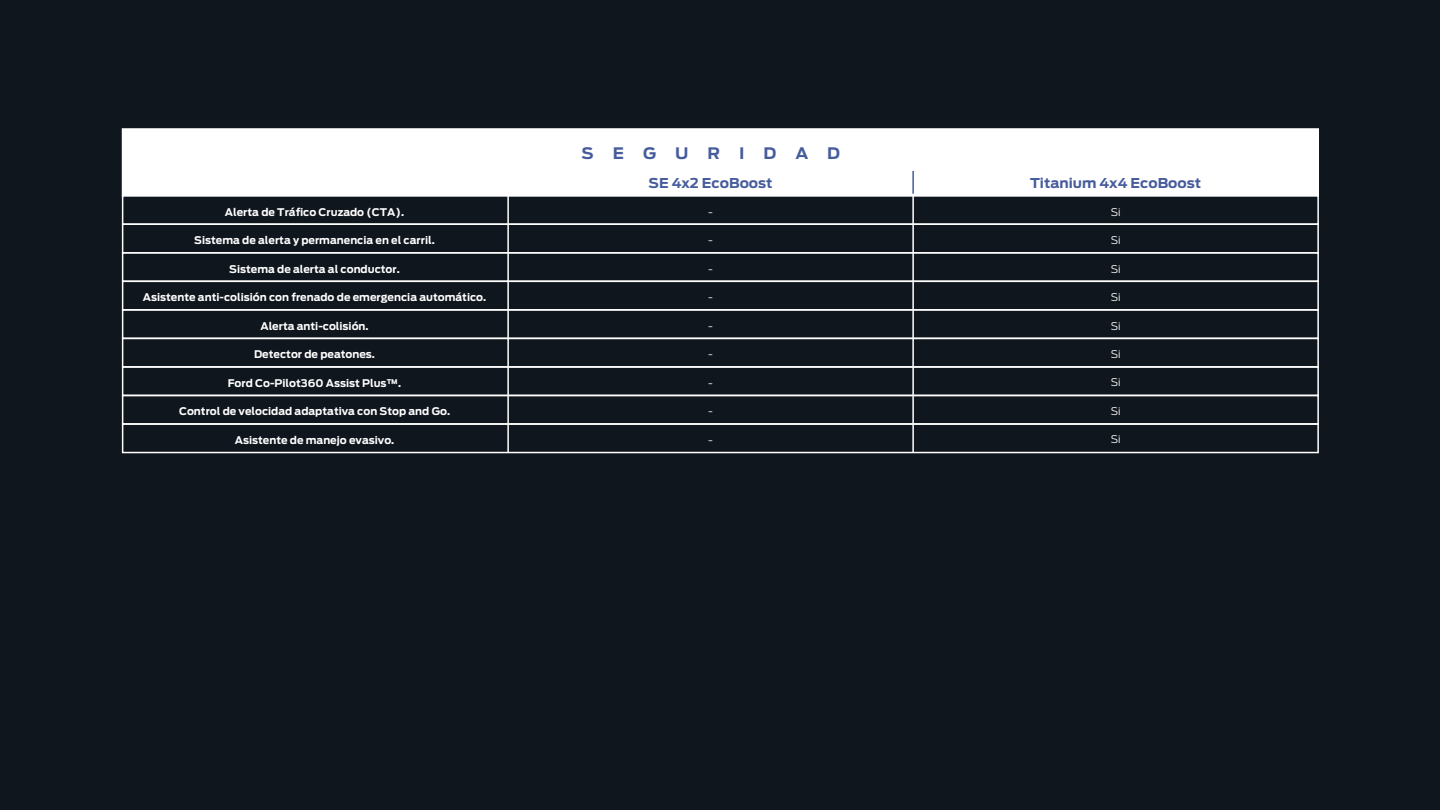
<style>
.page{position:relative;width:1440px;height:810px;background:#10161d}
.page>*{position:absolute;margin:0;border:0;box-sizing:border-box;transform-origin:0 0}
.t1{font:700 15.75px "Ford Antenna";letter-spacing:1.16em;color:#465c9b;scale:1.04 1}
.t2{font:700 13.5px "Ford Antenna";color:#465c9b;scale:1.04 1}
.t3{font:700 10.5px "Ford Antenna";color:#fff}
.t4{font:300 10.5px "Ford Antenna";color:#fff}
</style>
<div class="page">
<div style="left:122px;top:128px;width:1197px;height:68px;background:#fff;border:2px solid #fff"></div>
<div style="left:122px;top:195px;width:1197px;height:30px;border:2px solid #fff"></div>
<div style="left:122px;top:252px;width:1197px;height:30px;border:2px solid #fff"></div>
<div style="left:122px;top:309px;width:1197px;height:30px;border:2px solid #fff"></div>
<div style="left:122px;top:366px;width:1197px;height:30px;border:2px solid #fff"></div>
<div style="left:122px;top:423px;width:1197px;height:30px;border:2px solid #fff"></div>
<hr style="left:507px;top:193px;width:2px;height:259px;background:#fff">
<hr style="left:912px;top:193px;width:2px;height:259px;background:#fff">
<hr style="left:912px;top:171px;width:2px;height:23px;background:#465c9b">
<p class="t3" style="left:225px;top:202px;width:181px">Alerta de Tráfico Cruzado (CTA).</p>
<p class="t3" style="left:194px;top:231px;width:242px">Sistema de alerta y permanencia en el carril.</p>
<p class="t3" style="left:229px;top:259px;width:172px">Sistema de alerta al conductor.</p>
<p class="t3" style="left:143px;top:288px;width:345px">Asistente anti-colisión con frenado de emergencia automático.</p>
<p class="t3" style="left:260px;top:316px;width:110px">Alerta anti-colisión.</p>
<p class="t3" style="left:254px;top:345px;width:122px">Detector de peatones.</p>
<p class="t3" style="left:228px;top:373px;width:175px">Ford Co-Pilot360 Assist Plus™.</p>
<p class="t3" style="left:179px;top:402px;width:273px">Control de velocidad adaptativa con Stop and Go.</p>
<p class="t3" style="left:235px;top:430px;width:161px">Asistente de manejo evasivo.</p>
<h1 class="t1" style="left:582px;top:139px;width:250px">SEGURIDAD</h1>
<p class="t2" style="left:649px;top:171px;width:121px">SE 4x2 EcoBoost</p>
<p class="t2" style="left:1030px;top:171px;width:166px">Titanium 4x4 EcoBoost</p>
<p class="t4" style="left:708px;top:203px;width:6px">-</p>
<p class="t4" style="left:708px;top:231px;width:6px">-</p>
<p class="t4" style="left:708px;top:260px;width:6px">-</p>
<p class="t4" style="left:708px;top:288px;width:6px">-</p>
<p class="t4" style="left:708px;top:317px;width:6px">-</p>
<p class="t4" style="left:708px;top:345px;width:6px">-</p>
<p class="t4" style="left:708px;top:374px;width:6px">-</p>
<p class="t4" style="left:708px;top:402px;width:6px">-</p>
<p class="t4" style="left:708px;top:431px;width:6px">-</p>
<p class="t4" style="left:1111px;top:203px;width:11px">Si</p>
<p class="t4" style="left:1111px;top:231px;width:11px">Si</p>
<p class="t4" style="left:1111px;top:260px;width:11px">Si</p>
<p class="t4" style="left:1111px;top:288px;width:11px">Si</p>
<p class="t4" style="left:1111px;top:317px;width:11px">Si</p>
<p class="t4" style="left:1111px;top:345px;width:11px">Si</p>
<p class="t4" style="left:1111px;top:374px;width:11px">Si</p>
<p class="t4" style="left:1111px;top:402px;width:11px">Si</p>
<p class="t4" style="left:1111px;top:431px;width:11px">Si</p>
</div>
